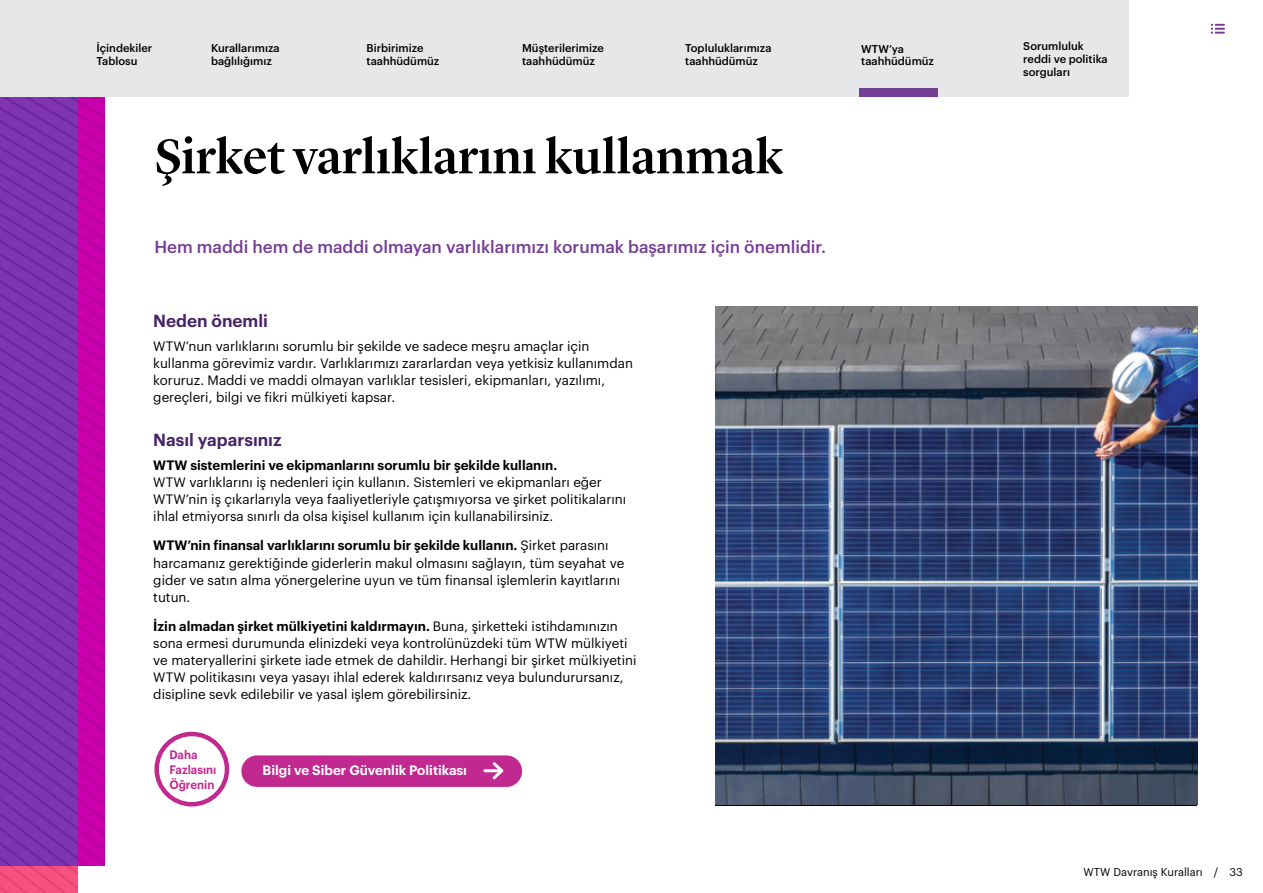
<style>
.page{position:relative;width:1263px;height:893px;background:#fff}
.page>*{position:absolute;margin:0;border:0;box-sizing:border-box;transform-origin:0 0}
.t1{font:500 50.1px "Lyon Display";color:#000}
.t2{font:500 17.1px "Graphik";color:#763d97}
.t3{font:600 17.1px "Graphik";color:#482366}
.t4{font:13.35px/17.1px "Graphik";color:#000}
.t5{font:600 13.35px "Graphik";color:#000}
.t6{font:600 13.35px "Graphik";color:#fff}
.t7{font:600 12px/15px "Graphik";color:#c22990;scale:.95 1}
.t8{font:500 11.1px/12.6px "Graphik";color:#000}
.t9{font:11.1px "Graphik";color:#000}
.s1{font-weight:600}
</style>
<div class="page">
<svg style="left:0;top:96px;width:105px;height:797px;background:#9029ac"></svg>
<img style="left:715px;top:306px;width:482px;height:498px">
<div style="left:241px;top:755px;width:281px;height:32px;background:#c22990;border-radius:16px"></div>
<hr style="left:485px;top:769px;width:17px;height:3px;background:#fff">
<svg style="left:490px;top:762px;width:14px;height:18px"></svg>
<div style="left:154px;top:732px;width:75px;height:74px;border:4px solid #c22990;border-radius:50%"></div>
<svg style="left:1211px;top:24px;width:14px;height:10px"></svg>
<div style="left:0;top:0;width:1128px;height:96px;background:#e6e7e8"></div>
<div style="left:859px;top:88px;width:79px;height:8px;background:#763d97"></div>
<p class="t8" style="left:685px;top:41px;width:88px">Topluluklarımıza taahhüdümüz</p>
<p class="t8" style="left:1023px;top:39px;width:86px">Sorumluluk reddi ve politika sorguları</p>
<p class="t8" style="left:97px;top:41px;width:57px">İçindekiler<br>Tablosu</p>
<p class="t8" style="left:367px;top:41px;width:74px">Birbirimize taahhüdümüz</p>
<p class="t8" style="left:522px;top:41px;width:83px">Müşterilerimize taahhüdümüz</p>
<p class="t8" style="left:861px;top:41px;width:74px">WTW’ya taahhüdümüz</p>
<p class="t8" style="left:211px;top:41px;width:70px">Kurallarımıza bağlılığımız</p>
<h1 class="t1" style="left:154px;top:119px;width:630px">Şirket varlıklarını kullanmak</h1>
<p class="t2" style="left:154px;top:234px;width:673px">Hem maddi hem de maddi olmayan varlıklarımızı korumak başarımız için önemlidir.</p>
<p class="t3" style="left:153px;top:308px;width:116px">Neden önemli</p>
<p class="t4" style="left:153px;top:336px;width:481px">WTW’nun varlıklarını sorumlu bir şekilde ve sadece meşru amaçlar için kullanma görevimiz vardır. Varlıklarımızı zararlardan veya yetkisiz kullanımdan koruruz. Maddi ve maddi olmayan varlıklar tesisleri, ekipmanları, yazılımı, gereçleri, bilgi ve fikri mülkiyeti kapsar.</p>
<p class="t3" style="left:153px;top:427px;width:130px">Nasıl yaparsınız</p>
<p class="t5" style="left:153px;top:455px;width:405px">WTW sistemlerini ve ekipmanlarını sorumlu bir şekilde kullanın.</p>
<p class="t4" style="left:153px;top:473px;width:474px">WTW varlıklarını iş nedenleri için kullanın. Sistemleri ve ekipmanları eğer<br>WTW’nin iş çıkarlarıyla veya faaliyetleriyle çatışmıyorsa ve şirket politikalarını ihlal etmiyorsa sınırlı da olsa kişisel kullanım için kullanabilirsiniz.</p>
<p class="t4" style="left:153px;top:536px;width:473px"><span class="s1">WTW’nin finansal varlıklarını sorumlu bir şekilde kullanın.</span> Şirket parasını harcamanız gerektiğinde giderlerin makul olmasını sağlayın, tüm seyahat ve gider ve satın alma yönergelerine uyun ve tüm finansal işlemlerin kayıtlarını tutun.</p>
<p class="t4" style="left:153px;top:616px;width:485px"><span class="s1">İzin almadan şirket mülkiyetini kaldırmayın.</span> Buna, şirketteki istihdamınızın sona ermesi durumunda elinizdeki veya kontrolünüzdeki tüm WTW mülkiyeti ve materyallerini şirkete iade etmek de dahildir. Herhangi bir şirket mülkiyetini WTW politikasını veya yasayı ihlal ederek kaldırırsanız veya bulundurursanız, disipline sevk edilebilir ve yasal işlem görebilirsiniz.</p>
<p class="t7" style="left:169px;top:746px;width:51px">Daha<br>Fazlasını<br>Öğrenin</p>
<p class="t6" style="left:263px;top:760px;width:206px">Bilgi ve Siber Güvenlik Politikası</p>
<p class="t9" style="left:1083px;top:863px;width:161px">WTW Davranış Kuralları / 33</p>
</div>
